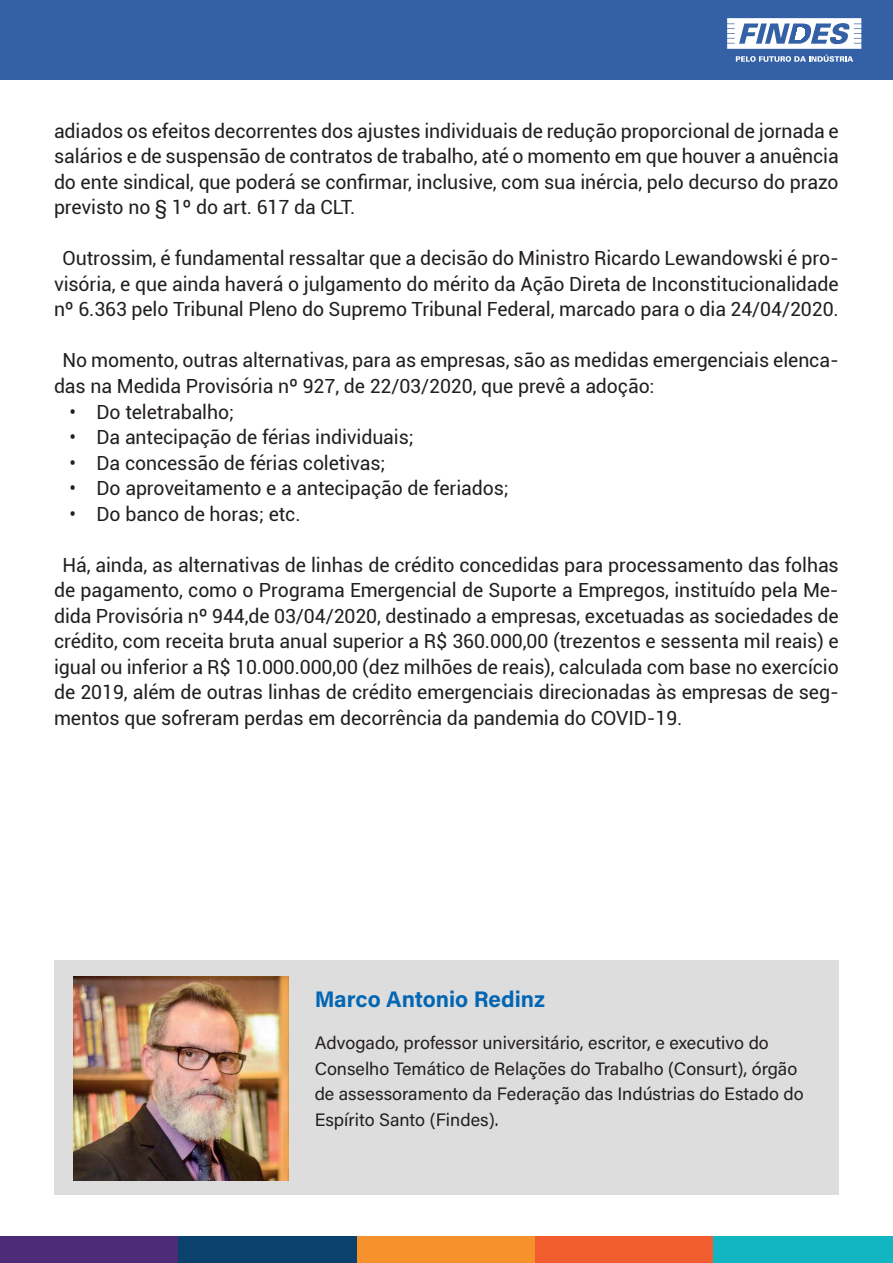
<style>
.page{position:relative;width:893px;height:1263px;background:#fff}
.page>*{position:absolute;margin:0;border:0;box-sizing:border-box;transform-origin:0 0}
.t1{font:700 22.5px "Acumin Pro";color:#0166b3}
.t2{font:19.5px/25.5px "Roboto";letter-spacing:-.005em;color:#231f20;text-align:justify}
.t3{font:18px/25.5px "Acumin Pro";color:#231f20}
</style>
<div class="page">
<div style="left:0;top:1236px;width:180px;height:27px;background:#4e2b78"></div>
<div style="left:178px;top:1236px;width:180px;height:27px;background:#0b426d"></div>
<div style="left:357px;top:1236px;width:179px;height:27px;background:#f6922b"></div>
<div style="left:535px;top:1236px;width:180px;height:27px;background:#f15d2f"></div>
<div style="left:713px;top:1236px;width:180px;height:27px;background:#12b6c3"></div>
<div style="left:0;top:0;width:893px;height:80px;background:#3461a5"></div>
<svg style="left:727px;top:18px;width:134px;height:31px"></svg>
<svg style="left:736px;top:55px;width:117px;height:7px"></svg>
<div style="left:54px;top:961px;width:785px;height:234px;background:#dedddd"></div>
<img style="left:73px;top:976px;width:215px;height:205px">
<p class="t2" style="left:54px;top:118px;width:786px">adiados os efeitos decorrentes dos ajustes individuais de redução proporcional de jornada e salários e de suspensão de contratos de trabalho, até o momento em que houver a anuência do ente sindical, que poderá se confirmar, inclusive, com sua inércia, pelo decurso do prazo previsto no § 1º do art. 617 da CLT.</p>
<p class="t2" style="left:54px;top:245px;width:786px;text-align:center">Outrossim, é fundamental ressaltar que a decisão do Ministro Ricardo Lewandowski é pro&shy;visória, e que ainda haverá o julgamento do mérito da Ação Direta de Inconstitucionalidade nº 6.363 pelo Tribunal Pleno do Supremo Tribunal Federal, marcado para o dia 24/04/2020.</p>
<p class="t2" style="left:54px;top:347px;width:786px;text-indent:9px">No momento, outras alternativas, para as empresas, são as medidas emergenciais elenca&shy;das na Medida Provisória nº 927, de 22/03/2020, que prevê a adoção:</p>
<p class="t2" style="left:70px;top:398px;width:166px">• Do teletrabalho;</p>
<p class="t2" style="left:70px;top:424px;width:346px">• Da antecipação de férias individuais;</p>
<p class="t2" style="left:70px;top:449px;width:317px">• Da concessão de férias coletivas;</p>
<p class="t2" style="left:70px;top:475px;width:441px">• Do aproveitamento e a antecipação de feriados;</p>
<p class="t2" style="left:70px;top:500px;width:233px">• Do banco de horas; etc.</p>
<p class="t2" style="left:54px;top:551px;width:786px;text-indent:9px">Há, ainda, as alternativas de linhas de crédito concedidas para processamento das folhas de pagamento, como o Programa Emergencial de Suporte a Empregos, instituído pela Me&shy;dida Provisória nº 944,de 03/04/2020, destinado a empresas, excetuadas as sociedades de crédito, com receita bruta anual superior a R$ 360.000,00 (trezentos e sessenta mil reais) e igual ou inferior a R$ 10.000.000,00 (dez milhões de reais), calculada com base no exercício de 2019, além de outras linhas de crédito emergenciais direcionadas às empresas de seg&shy;mentos que sofreram perdas em decorrência da pandemia do COVID-19.</p>
<p class="t1" style="left:315px;top:984px;width:232px">Marco Antonio Redinz</p>
<p class="t3" style="left:315px;top:1030px;width:490px">Advogado, professor universitário, escritor, e executivo do Conselho Temático de Relações do Trabalho (Consurt), órgão de assessoramento da Federação das Indústrias do Estado do Espírito Santo (Findes).</p>
</div>
